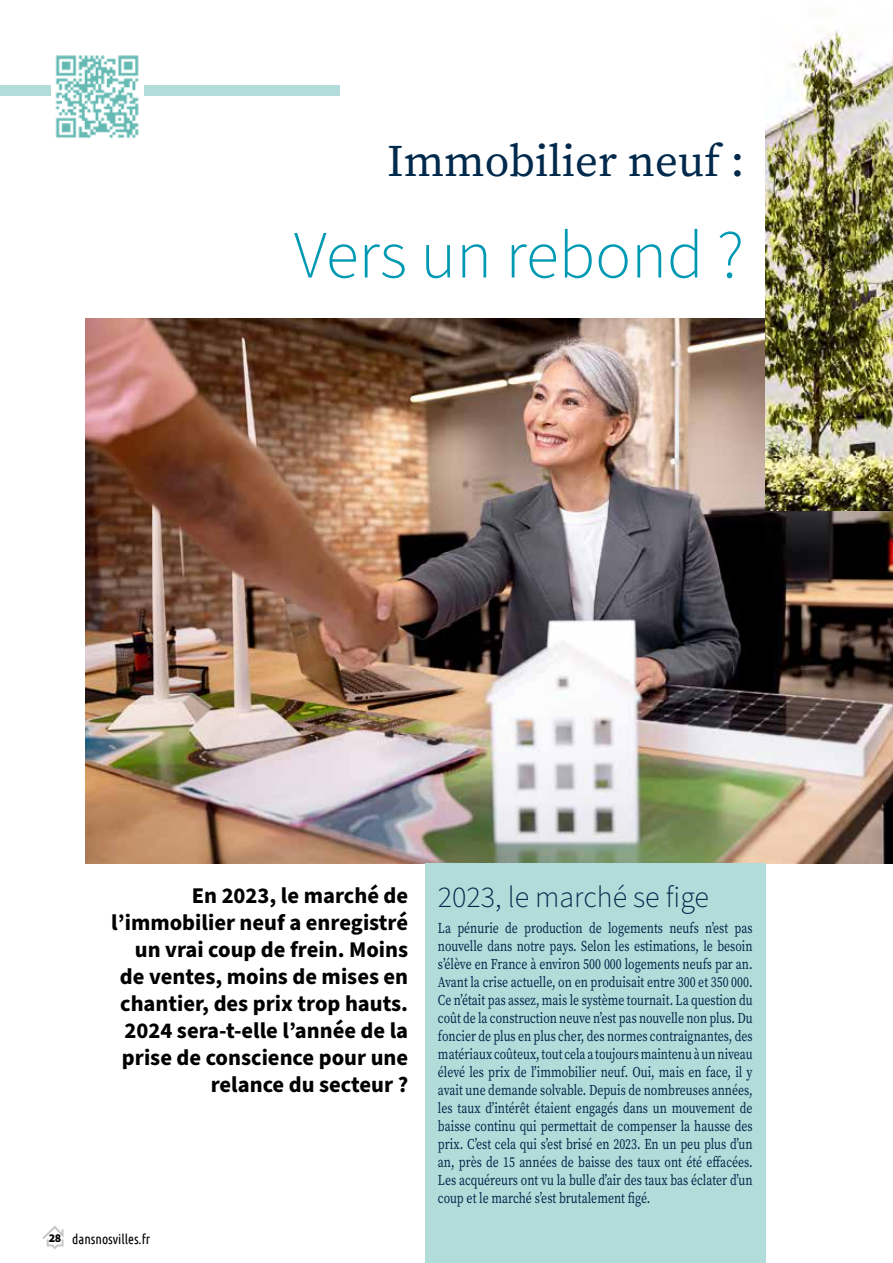
<style>
.page{position:relative;width:893px;height:1263px;background:#fff}
.page>*{position:absolute;margin:0;border:0;box-sizing:border-box;transform-origin:0 0}
.t1{font:300 67.5px "Source Sans Pro";color:#0099b3}
.t2{font:45px "Source Serif Variable";color:#00294c}
.t3{font:300 30px "Source Sans Pro";color:#00294c}
.t4{font:700 22.5px/27px "Source Sans Pro";color:#000;text-align:right}
.t5{font:15px/18px "Source Serif Variable";color:#00294c;text-align:justify;scale:.79 1}
.t6{font:13.5px "Ubuntu Condensed";color:#000}
.s1{font-family:"Source Sans Pro";font-weight:900;font-size:12px}
</style>
<div class="page">
<img style="left:85px;top:319px;width:808px;height:544px">
<div style="left:425px;top:863px;width:340px;height:400px;background:#b2dcd9"></div>
<img style="left:765px;top:31px;width:128px;height:479px">
<div style="left:0;top:86px;width:340px;height:10px;background:#b2dcd9"></div>
<img style="left:51px;top:55px;width:93px;height:84px">
<svg style="left:42px;top:1226px;width:22px;height:23px"></svg>
<h2 class="t2" style="left:387px;top:131px;width:359px">Immobilier neuf :</h2>
<h1 class="t1" style="left:294px;top:210px;width:452px">Vers un rebond ?</h1>
<h3 class="t4" style="left:111px;top:883px;width:298px">En 2023, le marché de l’immobilier neuf a enregistré un vrai coup de frein. Moins de ventes, moins de mises en chantier, des prix trop hauts.<br>2024 sera-t-elle l’année de la prise de conscience pour une relance du secteur ?</h3>
<h3 class="t3" style="left:438px;top:877px;width:273px">2023, le marché se fige</h3>
<p class="t5" style="left:438px;top:919px;width:400px">La pénurie de production de logements neufs n’est pas nouvelle dans notre pays. Selon les estimations, le besoin s’élève en France à environ 500 000 logements neufs par an.<br>Avant la crise actuelle, on en produisait entre 300 et 350 000.<br>Ce n’était pas assez, mais le système tournait. La question du coût de la construction neuve n’est pas nouvelle non plus. Du foncier de plus en plus cher, des normes contraignantes, des matériaux coûteux, tout cela a toujours maintenu à un niveau élevé les prix de l’immobilier neuf. Oui, mais en face, il y avait une demande solvable. Depuis de nombreuses années, les taux d’intérêt étaient engagés dans un mouvement de baisse continu qui permettait de compenser la hausse des prix. C’est cela qui s’est brisé en 2023. En un peu plus d’un an, près de 15 années de baisse des taux ont été effacées.<br>Les acquéreurs ont vu la bulle d’air des taux bas éclater d’un coup et le marché s’est brutalement figé.</p>
<p class="t6" style="left:49px;top:1230px;width:103px"><span class="s1">28</span> dansnosvilles.fr</p>
</div>
